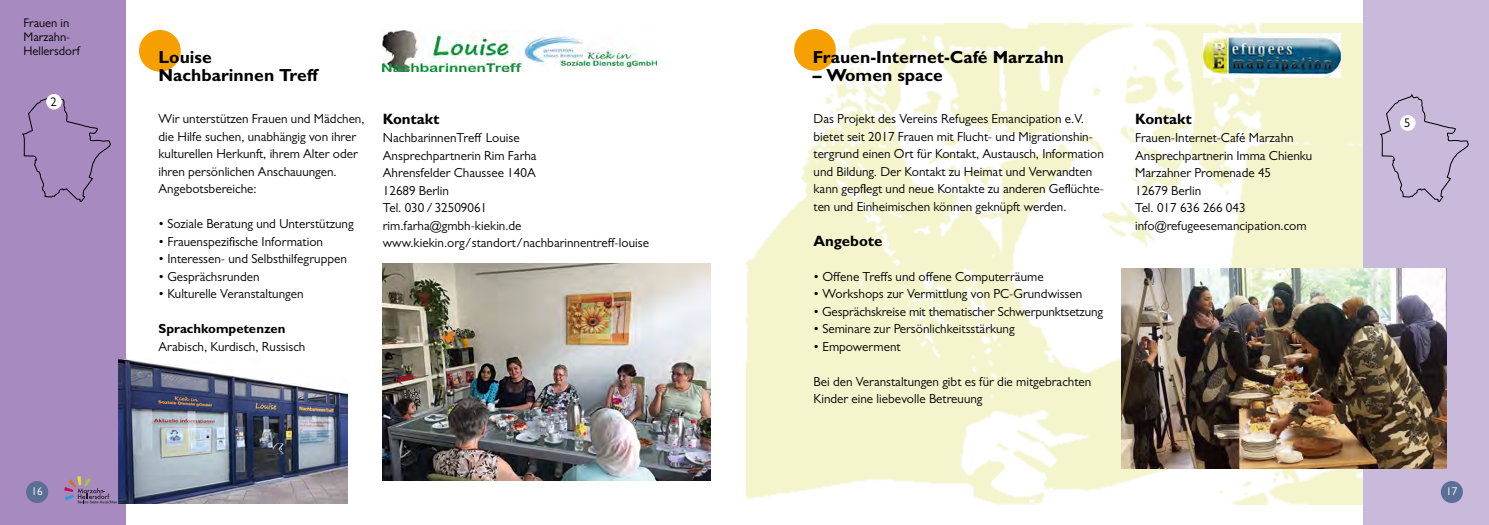
<style>
.page{position:relative;width:1489px;height:525px;background:#fff}
.page>*{position:absolute;margin:0;border:0;box-sizing:border-box;transform-origin:0 0}
.t1{font:700 17.5px/17.5px "Gill Sans MT Pro";color:#000}
.t2{font:700 15px "Gill Sans MT Pro";color:#000}
.t3{font:13.12px/17.5px "Gill Sans MT Pro";color:#000}
.t4{font:700 13.12px "Gill Sans MT Pro";color:#000}
.t5{font:12.5px/13.8px "Gill Sans MT Pro";color:#000}
.t6{font:11.25px "Gill Sans MT Pro";color:#fff}
</style>
<div class="page">
<img style="left:746px;top:24px;width:616px;height:480px">
<div style="left:0;top:0;width:126px;height:524px;background:#a78abf"></div>
<div style="left:26px;top:480px;width:22px;height:23px;background:#5b6f96;border-radius:50%"></div>
<svg style="left:64px;top:476px;width:53px;height:27px"></svg>
<div style="left:1362px;top:0;width:126px;height:524px;background:#c9b9db"></div>
<div style="left:1440px;top:480px;width:22px;height:23px;background:#5b6f96;border-radius:50%"></div>
<div style="left:139px;top:30px;width:42px;height:42px;background:#f69f00;border-radius:50%"></div>
<img style="left:383px;top:30px;width:273px;height:42px">
<img style="left:119px;top:359px;width:228px;height:144px">
<div style="left:794px;top:29px;width:41px;height:42px;background:#f69f00;border-radius:50%"></div>
<img style="left:1203px;top:33px;width:137px;height:45px">
<img style="left:1121px;top:268px;width:325px;height:200px">
<svg style="left:22px;top:94px;width:89px;height:108px"></svg>
<svg style="left:1380px;top:94px;width:89px;height:108px"></svg>
<div style="left:1399px;top:115px;width:16px;height:16px;background:#fff;border-radius:50%"></div>
<div style="left:46px;top:94px;width:16px;height:15px;background:#fff;border-radius:50%"></div>
<img style="left:383px;top:263px;width:327px;height:217px">
<p class="t5" style="left:23px;top:16px;width:58px">Frauen in<br>Marzahn-<br>Hellersdorf</p>
<p class="t5" style="left:50px;top:95px;width:8px">2</p>
<p class="t6" style="left:31px;top:484px;width:13px">16</p>
<h1 class="t1" style="left:158px;top:48px;width:162px">Louise<br>Nachbarinnen Treff</h1>
<h1 class="t1" style="left:812px;top:48px;width:253px">Frauen-Internet-Café Marzahn</h1>
<h1 class="t1" style="left:812px;top:66px;width:132px">– Women space</h1>
<p class="t3" style="left:813px;top:110px;width:292px">Das Projekt des Vereins Refugees Emancipation e.V. bietet seit 2017 Frauen mit Flucht- und Migrationshin&shy;tergrund einen Ort für Kontakt, Austausch, Information und Bildung. Der Kontakt zu Heimat und Verwandten kann gepflegt und neue Kontakte zu anderen Geflüchte&shy;ten und Einheimischen können geknüpft werden.</p>
<p class="t2" style="left:813px;top:231px;width:70px">Angebote</p>
<p class="t3" style="left:813px;top:267px;width:231px">• Offene Treffs und offene Computerräume</p>
<p class="t3" style="left:813px;top:285px;width:270px">• Workshops zur Vermittlung von PC-Grundwissen</p>
<p class="t3" style="left:813px;top:302px;width:291px">• Gesprächskreise mit thematischer Schwerpunktsetzung</p>
<p class="t3" style="left:813px;top:320px;width:203px">• Seminare zur Persönlichkeitsstärkung</p>
<p class="t3" style="left:813px;top:337px;width:89px">• Empowerment</p>
<p class="t3" style="left:813px;top:372px;width:279px">Bei den Veranstaltungen gibt es für die mitgebrachten<br>Kinder eine liebevolle Betreuung</p>
<p class="t3" style="left:158px;top:110px;width:207px">Wir unterstützen Frauen und Mädchen, die Hilfe suchen, unabhängig von ihrer kulturellen Herkunft, ihrem Alter oder ihren persönlichen Anschauungen.<br>Angebotsbereiche:</p>
<p class="t3" style="left:158px;top:215px;width:197px">• Soziale Beratung und Unterstützung</p>
<p class="t3" style="left:158px;top:232px;width:166px">• Frauenspezifische Information</p>
<p class="t3" style="left:158px;top:250px;width:190px">• Interessen- und Selbsthilfegruppen</p>
<p class="t3" style="left:158px;top:267px;width:102px">• Gesprächsrunden</p>
<p class="t3" style="left:158px;top:285px;width:146px">• Kulturelle Veranstaltungen</p>
<p class="t4" style="left:158px;top:320px;width:129px">Sprachkompetenzen</p>
<p class="t3" style="left:158px;top:337px;width:148px">Arabisch, Kurdisch, Russisch</p>
<p class="t2" style="left:383px;top:110px;width:58px">Kontakt</p>
<p class="t3" style="left:383px;top:129px;width:268px">NachbarinnenTreff Louise<br>Ansprechpartnerin Rim Farha<br>Ahrensfelder Chaussee 140A<br>12689 Berlin<br>Tel. 030/32509061<br>rim.farha@gmbh-kiekin.de www.kiekin.org/standort/nachbarinnentreff-louise</p>
<p class="t2" style="left:1135px;top:110px;width:58px">Kontakt</p>
<p class="t3" style="left:1135px;top:129px;width:179px">Frauen-Internet-Café Marzahn<br>Ansprechpartnerin Imma Chienku<br>Marzahner Promenade 45<br>12679 Berlin<br>Tel. 017 636 266 043 info@refugeesemancipation.com</p>
<p class="t5" style="left:1403px;top:116px;width:8px">5</p>
<p class="t6" style="left:1445px;top:484px;width:13px">17</p>
</div>
